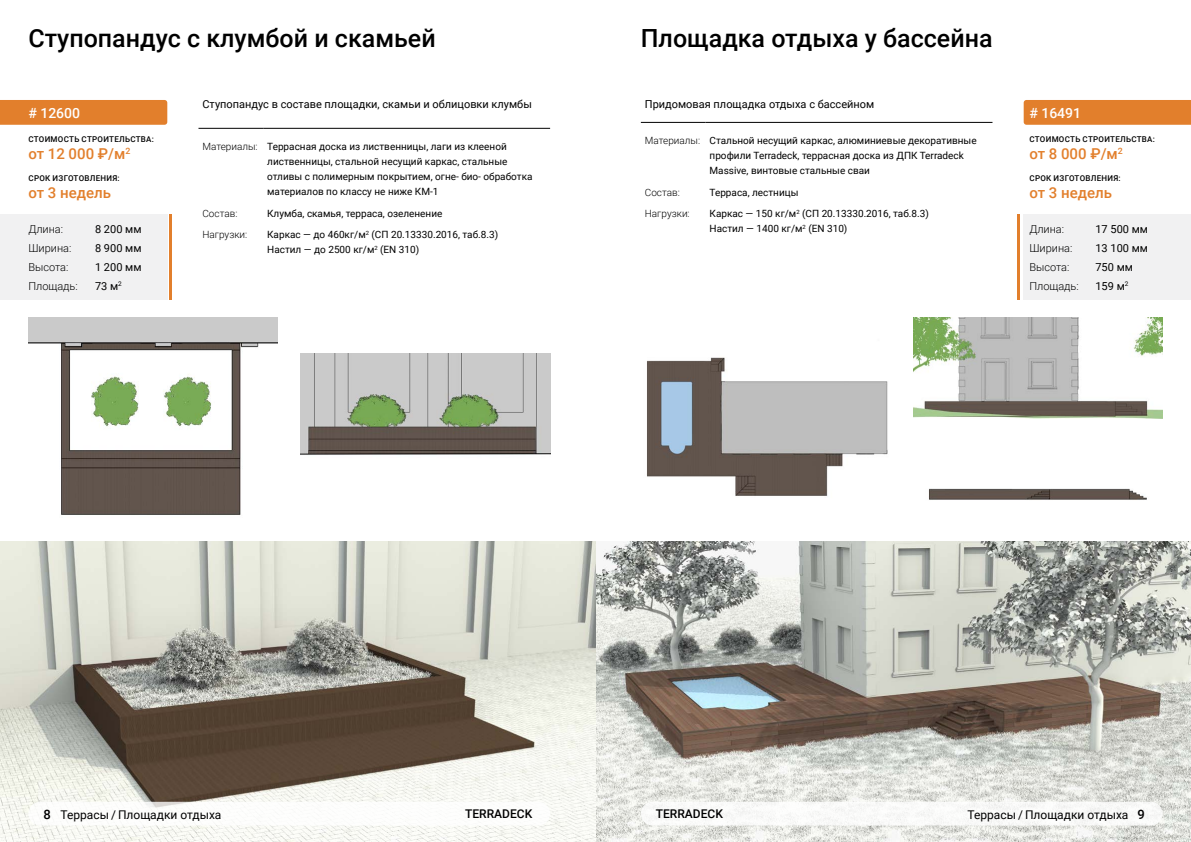
<style>
.page{position:relative;width:1191px;height:842px;background:#fff}
.page>*{position:absolute;margin:0;border:0;box-sizing:border-box;transform-origin:0 0}
.t1{font:500 25px "Roboto";color:#000}
.t2{font:500 15px "Roboto";color:#e27f2c}
.t3{font:500 14px "Roboto";color:#fff}
.t4{font:12px "Roboto";color:#000}
.t5{font:500 12px "Roboto";color:#000}
.t6{font:11px/19px "Roboto";color:#000}
.t7{font:300 11px/19px "Roboto";color:#000}
.t8{font:10px/15px "Roboto";color:#000}
.t9{font:300 10px "Roboto";color:#000}
.t10{font:500 8px "Roboto";letter-spacing:.035em;color:#000}
.s1{font-weight:300}
.s2{font-weight:500;font-size:13px}
</style>
<div class="page">
<div style="left:1023px;top:100px;width:168px;height:25px;background:#e27f2c"></div>
<div style="left:0;top:100px;width:167px;height:25px;background:#e27f2c"></div>
<img style="left:0;top:541px;width:1191px;height:301px">
<img style="left:647px;top:357px;width:241px;height:139px">
<div style="left:1023px;top:214px;width:168px;height:86px;background:#f1f1f2"></div>
<svg style="left:1017px;top:214px;width:2px;height:86px"></svg>
<hr style="left:641px;top:122px;width:64px;height:1px;background:#000">
<hr style="left:705px;top:122px;width:287px;height:1px;background:#000">
<div style="left:0;top:214px;width:167px;height:86px;background:#f1f1f2"></div>
<svg style="left:169px;top:214px;width:2px;height:86px"></svg>
<hr style="left:198px;top:128px;width:65px;height:1px;background:#000">
<hr style="left:263px;top:128px;width:287px;height:1px;background:#000">
<img style="left:300px;top:354px;width:250px;height:101px">
<img style="left:28px;top:317px;width:250px;height:198px">
<img style="left:913px;top:317px;width:249px;height:102px">
<img style="left:929px;top:488px;width:218px;height:12px">
<div style="left:641px;top:802px;width:521px;height:23px;background:#fff;border-radius:12px"></div>
<div style="left:28px;top:802px;width:522px;height:23px;background:#fff;border-radius:12px"></div>
<h1 class="t1" style="left:28px;top:21px;width:409px">Ступопандус с клумбой и скамьей</h1>
<h1 class="t1" style="left:641px;top:21px;width:353px">Площадка отдыха у бассейна</h1>
<h3 class="t3" style="left:28px;top:103px;width:53px"># 12600</h3>
<p class="t10" style="left:28px;top:134px;width:127px">СТОИМОСТЬ СТРОИТЕЛЬСТВА:</p>
<h2 class="t2" style="left:28px;top:143px;width:104px">от 12 000 ₽/м<sup>2</sup></h2>
<p class="t10" style="left:28px;top:173px;width:93px">СРОК ИЗГОТОВЛЕНИЯ:</p>
<h2 class="t2" style="left:28px;top:182px;width:84px">от 3 недель</h2>
<p class="t7" style="left:28px;top:219px;width:51px">Длина:<br>Ширина:<br>Высота:<br>Площадь:</p>
<p class="t6" style="left:95px;top:219px;width:48px;text-align:justify">8 200 мм 8 900 мм 1 200 мм 73 м<sup>2</sup></p>
<p class="t6" style="left:202px;top:94px;width:331px">Ступопандус в составе площадки, скамьи и облицовки клумбы</p>
<p class="t8" style="left:267px;top:139px;width:267px;text-indent:-65px"><span class="s1">Материалы:</span> Террасная доска из лиственницы, лаги из клееной лиственницы, стальной несущий каркас, стальные отливы с полимерным покрытием, огне- био- обработка материалов по классу не ниже КМ-1</p>
<p class="t9" style="left:202px;top:206px;width:36px">Состав:</p>
<p class="t8" style="left:267px;top:205px;width:177px">Клумба, скамья, терраса, озеленение</p>
<p class="t9" style="left:202px;top:228px;width:46px">Нагрузки:</p>
<p class="t8" style="left:267px;top:227px;width:232px">Каркас — до 460кг/м<sup>2</sup> (СП 20.13330.2016, таб.8.3)<br>Настил — до 2500 кг/м<sup>2</sup> (EN 310)</p>
<p class="t6" style="left:645px;top:94px;width:231px">Придомовая площадка отдыха с бассейном</p>
<p class="t8" style="left:709px;top:133px;width:268px;text-indent:-65px"><span class="s1">Материалы:</span> Стальной несущий каркас, алюминиевые декоративные профили Terradeck, террасная доска из ДПК Terradeck<br>Massive, винтовые стальные сваи</p>
<p class="t9" style="left:645px;top:185px;width:36px">Состав:</p>
<p class="t8" style="left:709px;top:184px;width:90px">Терраса, лестницы</p>
<p class="t9" style="left:645px;top:207px;width:46px">Нагрузки:</p>
<p class="t8" style="left:709px;top:206px;width:221px">Каркас — 150 кг/м<sup>2</sup> (СП 20.13330.2016, таб.8.3)<br>Настил — 1400 кг/м<sup>2</sup> (EN 310)</p>
<h3 class="t3" style="left:1029px;top:103px;width:53px"># 16491</h3>
<p class="t10" style="left:1029px;top:134px;width:127px">СТОИМОСТЬ СТРОИТЕЛЬСТВА:</p>
<h2 class="t2" style="left:1029px;top:143px;width:95px">от 8 000 ₽/м<sup>2</sup></h2>
<p class="t10" style="left:1029px;top:173px;width:93px">СРОК ИЗГОТОВЛЕНИЯ:</p>
<h2 class="t2" style="left:1029px;top:182px;width:84px">от 3 недель</h2>
<p class="t7" style="left:1029px;top:219px;width:51px">Длина:<br>Ширина:<br>Высота:<br>Площадь:</p>
<p class="t6" style="left:1095px;top:219px;width:54px">17 500 мм<br>13 100 мм<br>750 мм<br>159 м<sup>2</sup></p>
<p class="t4" style="left:43px;top:806px;width:180px"><span class="s2">8</span> Террасы / Площадки отдыха</p>
<p class="t5" style="left:465px;top:805px;width:69px">TERRADECK</p>
<p class="t5" style="left:656px;top:805px;width:69px">TERRADECK</p>
<p class="t4" style="left:967px;top:806px;width:179px">Террасы / Площадки отдыха <span class="s2">9</span></p>
</div>
